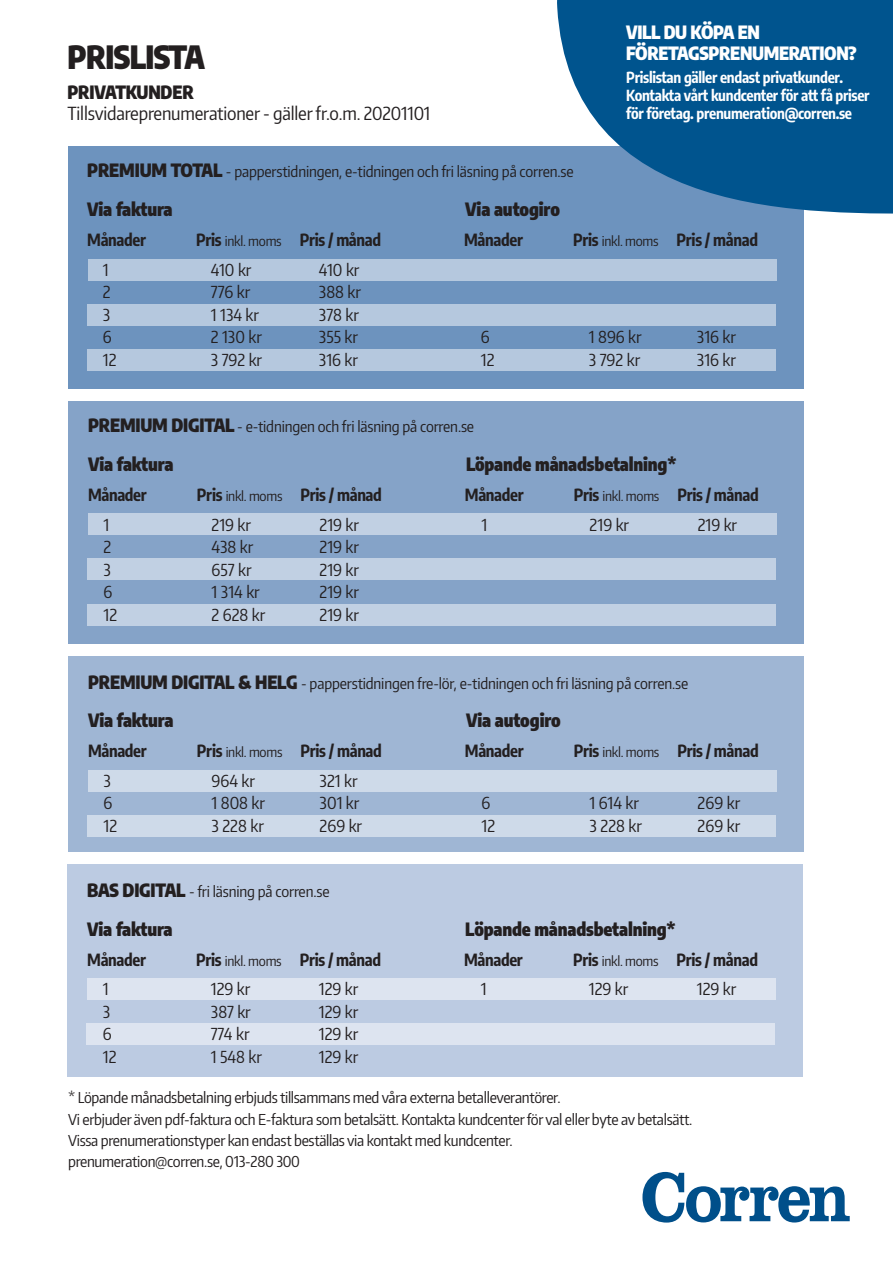
<style>
.page{position:relative;width:893px;height:1263px;background:#fff}
.page>*{position:absolute;margin:0;border:0;box-sizing:border-box;transform-origin:0 0}
.t1{font:900 31.5px "Encode Sans Condensed";letter-spacing:-.02em;color:#231f20}
.t2{font:900 18px "Encode Sans Condensed";letter-spacing:-.01em;color:#231f20}
.t3{font:18px "Encode Sans Condensed";letter-spacing:-.01em;color:#231f20}
.t4{font:900 18px/21.6px "Encode Sans Condensed";letter-spacing:-.02em;color:#fff}
.t5{font:16.5px "Encode Sans Condensed";color:#231f20}
.t6{font:700 16.5px "Encode Sans Condensed";letter-spacing:-.02em;color:#231f20}
.t7{font:15px/21.1px "Encode Sans Condensed";letter-spacing:-.02em;color:#231f20}
.t8{font:700 15px/18px "Encode Sans Condensed";letter-spacing:-.02em;color:#fff}
.s1{font-weight:900;font-size:18px}
.s2{font-weight:400;font-size:13.5px}
</style>
<div class="page">
<div style="left:68px;top:146px;width:736px;height:242px;background:#6d93be"></div>
<div style="left:88px;top:259px;width:689px;height:22px;background:#b5c8de"></div>
<div style="left:87px;top:304px;width:689px;height:22px;background:#b5c8de"></div>
<div style="left:87px;top:350px;width:689px;height:21px;background:#b5c8de"></div>
<div style="left:68px;top:401px;width:736px;height:242px;background:#85a3c8"></div>
<div style="left:88px;top:514px;width:689px;height:21px;background:#c1d0e3"></div>
<div style="left:87px;top:559px;width:689px;height:21px;background:#c1d0e3"></div>
<div style="left:87px;top:604px;width:689px;height:21px;background:#c1d0e3"></div>
<div style="left:67px;top:864px;width:736px;height:213px;background:#bccbe2"></div>
<div style="left:87px;top:978px;width:689px;height:21px;background:#dde4f0"></div>
<div style="left:87px;top:1023px;width:688px;height:22px;background:#dde4f0"></div>
<div style="left:68px;top:656px;width:736px;height:196px;background:#9fb6d4"></div>
<div style="left:88px;top:770px;width:689px;height:21px;background:#cedae9"></div>
<div style="left:87px;top:815px;width:689px;height:21px;background:#cedae9"></div>
<svg style="left:642px;top:1172px;width:208px;height:50px"></svg>
<svg style="left:557px;top:0;width:336px;height:214px;fill:#00548e"></svg>
<h1 class="t1" style="left:67px;top:32px;width:139px">PRISLISTA</h1>
<p class="t2" style="left:67px;top:78px;width:128px">PRIVATKUNDER</p>
<p class="t3" style="left:67px;top:102px;width:364px">Tillsvidareprenumerationer - gäller fr.o.m. 20201101</p>
<p class="t4" style="left:626px;top:20px;width:232px">VILL DU KÖPA EN<br>FÖRETAGSPRENUMERATION?</p>
<p class="t8" style="left:626px;top:67px;width:245px">Prislistan gäller endast privatkunder.<br>Kontakta vårt kundcenter för att få priser för företag. prenumeration@corren.se</p>
<p class="t7" style="left:87px;top:160px;width:488px"><span class="s1">PREMIUM TOTAL</span> - papperstidningen, e-tidningen och fri läsning på corren.se</p>
<p class="t2" style="left:87px;top:195px;width:87px">Via faktura</p>
<p class="t2" style="left:465px;top:195px;width:96px">Via autogiro</p>
<p class="t6" style="left:87px;top:227px;width:60px">Månader</p>
<p class="t6" style="left:196px;top:227px;width:186px">Pris <span class="s2">inkl. moms</span> Pris / månad</p>
<p class="t6" style="left:464px;top:227px;width:60px">Månader</p>
<p class="t6" style="left:573px;top:227px;width:186px">Pris <span class="s2">inkl. moms</span> Pris / månad</p>
<p class="t5" style="left:103px;top:259px;width:7px">1</p>
<p class="t5" style="left:211px;top:259px;width:42px">410 kr</p>
<p class="t5" style="left:319px;top:259px;width:42px">410 kr</p>
<p class="t5" style="left:103px;top:281px;width:9px">2</p>
<p class="t5" style="left:211px;top:281px;width:41px">776 kr</p>
<p class="t5" style="left:319px;top:281px;width:44px">388 kr</p>
<p class="t5" style="left:103px;top:304px;width:9px">3</p>
<p class="t5" style="left:211px;top:304px;width:50px">1 134 kr</p>
<p class="t5" style="left:319px;top:304px;width:42px">378 kr</p>
<p class="t5" style="left:103px;top:326px;width:10px">6</p>
<p class="t5" style="left:211px;top:326px;width:53px">2 130 kr</p>
<p class="t5" style="left:319px;top:326px;width:41px">355 kr</p>
<p class="t5" style="left:481px;top:326px;width:10px">6</p>
<p class="t5" style="left:589px;top:326px;width:54px">1 896 kr</p>
<p class="t5" style="left:697px;top:326px;width:41px">316 kr</p>
<p class="t5" style="left:103px;top:349px;width:15px">12</p>
<p class="t5" style="left:211px;top:349px;width:53px">3 792 kr</p>
<p class="t5" style="left:319px;top:349px;width:41px">316 kr</p>
<p class="t5" style="left:481px;top:349px;width:15px">12</p>
<p class="t5" style="left:589px;top:349px;width:53px">3 792 kr</p>
<p class="t5" style="left:697px;top:349px;width:41px">316 kr</p>
<p class="t7" style="left:88px;top:416px;width:388px"><span class="s1">PREMIUM DIGITAL</span> - e-tidningen och fri läsning på corren.se</p>
<p class="t2" style="left:88px;top:450px;width:87px">Via faktura</p>
<p class="t2" style="left:466px;top:450px;width:212px">Löpande månadsbetalning*</p>
<p class="t6" style="left:88px;top:482px;width:60px">Månader</p>
<p class="t6" style="left:197px;top:482px;width:186px">Pris <span class="s2">inkl. moms</span> Pris / månad</p>
<p class="t6" style="left:465px;top:482px;width:60px">Månader</p>
<p class="t6" style="left:574px;top:482px;width:186px">Pris <span class="s2">inkl. moms</span> Pris / månad</p>
<p class="t5" style="left:104px;top:514px;width:7px">1</p>
<p class="t5" style="left:212px;top:514px;width:41px">219 kr</p>
<p class="t5" style="left:320px;top:514px;width:41px">219 kr</p>
<p class="t5" style="left:482px;top:514px;width:7px">1</p>
<p class="t5" style="left:590px;top:514px;width:41px">219 kr</p>
<p class="t5" style="left:698px;top:514px;width:41px">219 kr</p>
<p class="t5" style="left:104px;top:536px;width:9px">2</p>
<p class="t5" style="left:212px;top:536px;width:43px">438 kr</p>
<p class="t5" style="left:320px;top:536px;width:41px">219 kr</p>
<p class="t5" style="left:104px;top:559px;width:9px">3</p>
<p class="t5" style="left:212px;top:559px;width:42px">657 kr</p>
<p class="t5" style="left:320px;top:559px;width:41px">219 kr</p>
<p class="t5" style="left:104px;top:581px;width:10px">6</p>
<p class="t5" style="left:212px;top:581px;width:50px">1 314 kr</p>
<p class="t5" style="left:320px;top:581px;width:41px">219 kr</p>
<p class="t5" style="left:104px;top:604px;width:15px">12</p>
<p class="t5" style="left:212px;top:604px;width:55px">2 628 kr</p>
<p class="t5" style="left:320px;top:604px;width:41px">219 kr</p>
<p class="t7" style="left:88px;top:672px;width:602px"><span class="s1">PREMIUM DIGITAL &amp; HELG</span> - papperstidningen fre-lör, e-tidningen och fri läsning på corren.se</p>
<p class="t2" style="left:88px;top:706px;width:87px">Via faktura</p>
<p class="t2" style="left:466px;top:706px;width:96px">Via autogiro</p>
<p class="t6" style="left:88px;top:738px;width:60px">Månader</p>
<p class="t6" style="left:197px;top:738px;width:186px">Pris <span class="s2">inkl. moms</span> Pris / månad</p>
<p class="t6" style="left:465px;top:738px;width:60px">Månader</p>
<p class="t6" style="left:574px;top:738px;width:186px">Pris <span class="s2">inkl. moms</span> Pris / månad</p>
<p class="t5" style="left:104px;top:770px;width:9px">3</p>
<p class="t5" style="left:212px;top:770px;width:45px">964 kr</p>
<p class="t5" style="left:320px;top:770px;width:40px">321 kr</p>
<p class="t5" style="left:104px;top:792px;width:10px">6</p>
<p class="t5" style="left:212px;top:792px;width:55px">1 808 kr</p>
<p class="t5" style="left:320px;top:792px;width:41px">301 kr</p>
<p class="t5" style="left:482px;top:792px;width:10px">6</p>
<p class="t5" style="left:590px;top:792px;width:51px">1 614 kr</p>
<p class="t5" style="left:698px;top:792px;width:44px">269 kr</p>
<p class="t5" style="left:104px;top:815px;width:15px">12</p>
<p class="t5" style="left:212px;top:815px;width:54px">3 228 kr</p>
<p class="t5" style="left:320px;top:815px;width:44px">269 kr</p>
<p class="t5" style="left:482px;top:815px;width:15px">12</p>
<p class="t5" style="left:590px;top:815px;width:54px">3 228 kr</p>
<p class="t5" style="left:698px;top:815px;width:44px">269 kr</p>
<p class="t7" style="left:87px;top:880px;width:244px"><span class="s1">BAS DIGITAL</span> - fri läsning på corren.se</p>
<p class="t2" style="left:87px;top:914px;width:87px">Via faktura</p>
<p class="t2" style="left:465px;top:914px;width:212px">Löpande månadsbetalning*</p>
<p class="t6" style="left:87px;top:947px;width:60px">Månader</p>
<p class="t6" style="left:196px;top:947px;width:186px">Pris <span class="s2">inkl. moms</span> Pris / månad</p>
<p class="t6" style="left:464px;top:947px;width:60px">Månader</p>
<p class="t6" style="left:573px;top:947px;width:186px">Pris <span class="s2">inkl. moms</span> Pris / månad</p>
<p class="t5" style="left:103px;top:978px;width:7px">1</p>
<p class="t5" style="left:211px;top:978px;width:41px">129 kr</p>
<p class="t5" style="left:319px;top:978px;width:41px">129 kr</p>
<p class="t5" style="left:481px;top:978px;width:7px">1</p>
<p class="t5" style="left:589px;top:978px;width:41px">129 kr</p>
<p class="t5" style="left:697px;top:978px;width:41px">129 kr</p>
<p class="t5" style="left:103px;top:1001px;width:9px">3</p>
<p class="t5" style="left:211px;top:1001px;width:42px">387 kr</p>
<p class="t5" style="left:319px;top:1001px;width:41px">129 kr</p>
<p class="t5" style="left:103px;top:1023px;width:10px">6</p>
<p class="t5" style="left:211px;top:1023px;width:40px">774 kr</p>
<p class="t5" style="left:319px;top:1023px;width:41px">129 kr</p>
<p class="t5" style="left:103px;top:1046px;width:15px">12</p>
<p class="t5" style="left:211px;top:1046px;width:53px">1 548 kr</p>
<p class="t5" style="left:319px;top:1046px;width:41px">129 kr</p>
<p class="t7" style="left:68px;top:1086px;width:626px">* Löpande månadsbetalning erbjuds tillsammans med våra externa betalleverantörer.<br>Vi erbjuder även pdf-faktura och E-faktura som betalsätt. Kontakta kundcenter för val eller byte av betalsätt.<br>Vissa prenumerationstyper kan endast beställas via kontakt med kundcenter.<br>prenumeration@corren.se, 013-280 300</p>
</div>
